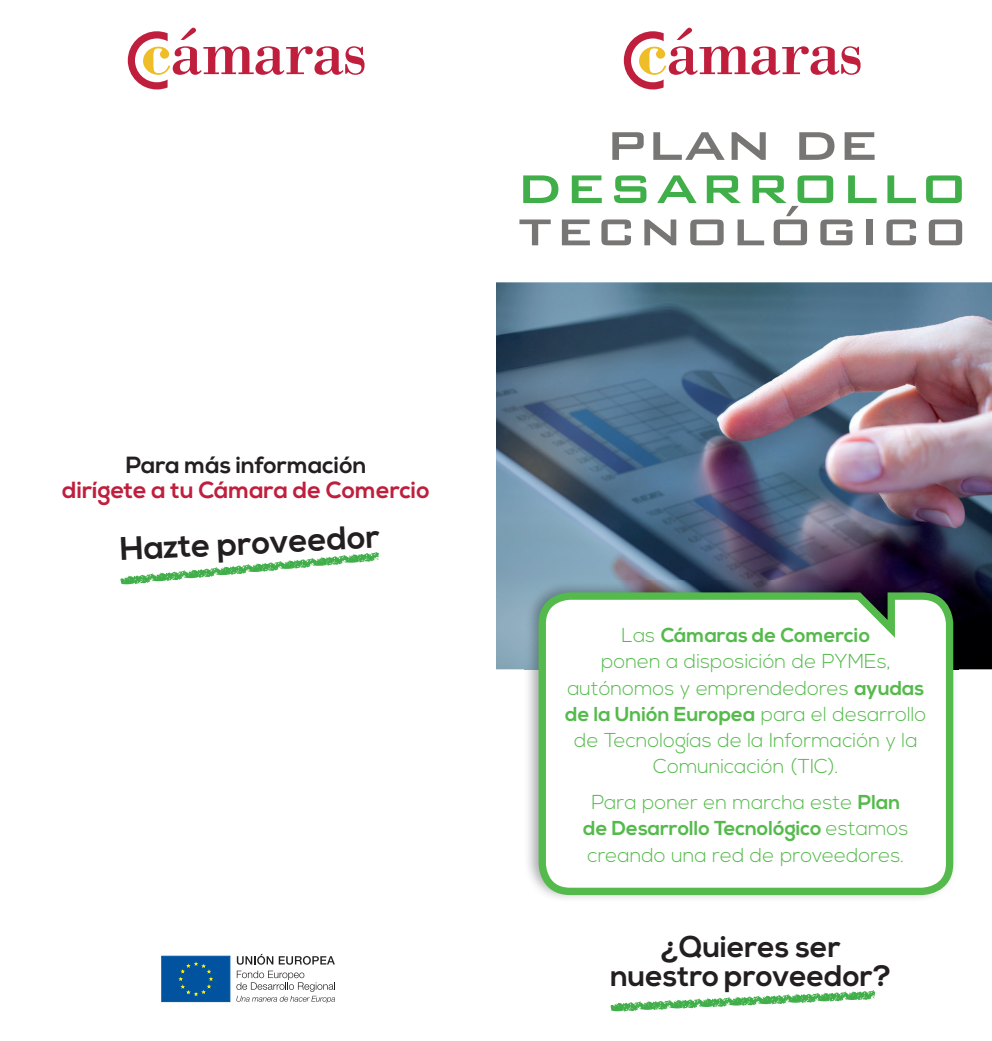
<style>
.page{position:relative;width:992px;height:1041px;background:#fff}
.page>*{position:absolute;margin:0;border:0;box-sizing:border-box;transform-origin:0 0}
.t1{font:500 65.27px "Bank Gothic BT";letter-spacing:.05em;color:#40ae49}
.t2{font:500 65.27px "Bank Gothic BT";color:#777675}
.t3{font:500 60.9px "Bank Gothic BT";letter-spacing:.05em;color:#777675}
.t4{font:59.68px "Chalkduster";color:#40ae49;scale:1.06 1}
.t5{font:57.75px "Chalkduster";color:#40ae49;scale:1.19 1}
.t6{font:700 32.73px "Nexa";color:#231f20}
.t7{font:700 29.75px/29.8px "Nexa";color:#231f20;text-align:center}
.t8{font:700 23.28px "Nexa";color:#bf1f3d}
.t9{font:700 23.28px "Nexa";color:#231f20}
.t10{font:300 20.12px/26.2px "Nexa";color:#55ba4c;text-align:center}
.s1{font-weight:700}
</style>
<div class="page">
<img style="left:496px;top:282px;width:495px;height:387px">
<img style="left:524px;top:580px;width:434px;height:301px">
<svg style="left:534px;top:589px;width:422px;height:309px"></svg>
<svg style="left:623px;top:28px;width:237px;height:61px"></svg>
<svg style="left:161px;top:953px;width:166px;height:51px"></svg>
<svg style="left:237px;top:954px;width:36px;height:11px"></svg>
<svg style="left:279px;top:956px;width:56px;height:9px"></svg>
<div style="left:162px;top:956px;width:68px;height:45px;background:#0153a0"></div>
<div style="left:162px;top:956px;width:68px;height:45px;border:1px solid #0153a0"></div>
<svg style="left:178px;top:961px;width:35px;height:35px"></svg>
<svg style="left:236px;top:971px;width:99px;height:32px"></svg>
<svg style="left:128px;top:28px;width:236px;height:61px"></svg>
<p class="t9" style="left:126px;top:451px;width:242px">Para más información</p>
<p class="t8" style="left:62px;top:476px;width:369px">dirígete a tu Cámara de Comercio</p>
<h3 class="t6" style="left:119px;top:530px;width:262px;rotate:-3deg">Hazte proveedor</h3>
<h3 class="t5" style="left:111px;top:547px;width:228px;rotate:-6deg">––––––––</h3>
<h1 class="t2" style="left:606px;top:108px;width:273px">plan de</h1>
<h1 class="t1" style="left:517px;top:151px;width:451px">desarrollo</h1>
<h2 class="t3" style="left:517px;top:197px;width:451px">tecnológico</h2>
<p class="t10" style="left:565px;top:623px;width:363px">Las <span class="s1">Cámaras de Comercio<br></span>ponen a disposición de PYMEs, autónomos y emprendedores <span class="s1">ayudas de la Unión Europea</span> para el desarrollo de Tecnologías de la Información y la<br>Comunicación (TIC).</p>
<p class="t10" style="left:583px;top:790px;width:327px">Para poner en marcha este <span class="s1">Plan de Desarrollo Tecnológico</span> estamos creando una red de proveedores.</p>
<h3 class="t7" style="left:610px;top:932px;width:282px">¿Quieres ser nuestro proveedor?</h3>
<h3 class="t4" style="left:603px;top:971px;width:260px;rotate:-3deg">–––––––––</h3>
</div>
